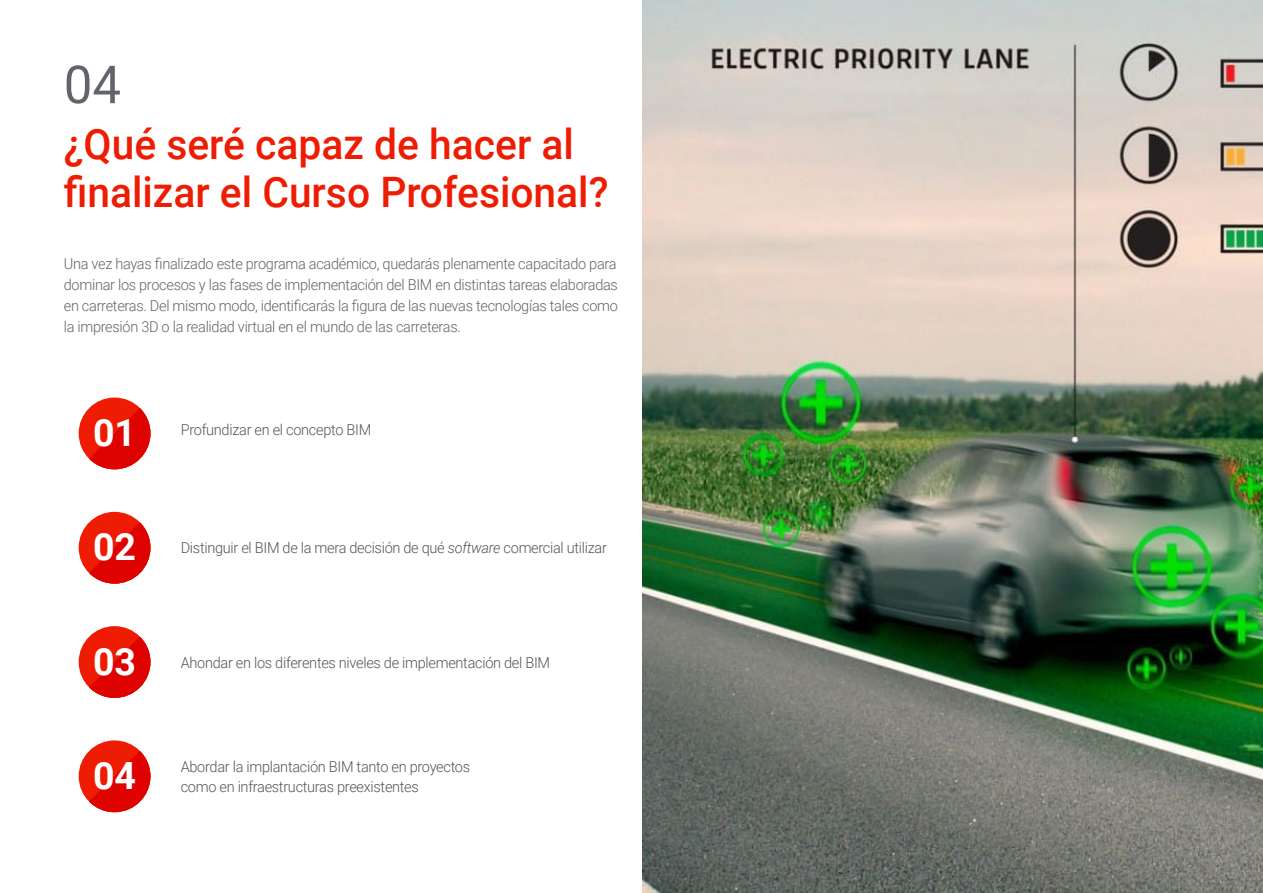
<style>
.page{position:relative;width:1263px;height:893px;background:#fff}
.page>*{position:absolute;margin:0;border:0;box-sizing:border-box;transform-origin:0 0}
.t1{font:52.5px "Roboto";color:#61646a}
.t2{font:500 42px/48px "Roboto";color:#ee1c02}
.t3{font:700 37.5px "Roboto";color:#fff}
.t4{font:300 15px/21px "Roboto";letter-spacing:-.02em;color:#61646a;text-align:justify}
.t5{font:300 15px/19.5px "Roboto";letter-spacing:-.02em;color:#52555b}
.s1{font-style:italic}
</style>
<div class="page">
<img style="left:642px;top:0;width:621px;height:893px">
<div style="left:79px;top:512px;width:71px;height:72px;background:#ee1c02;border-radius:50%"></div>
<svg style="left:89px;top:522px;width:61px;height:62px"></svg>
<div style="left:79px;top:740px;width:71px;height:72px;background:#ee1c02;border-radius:50%"></div>
<svg style="left:89px;top:751px;width:61px;height:61px"></svg>
<div style="left:79px;top:626px;width:71px;height:72px;background:#ee1c02;border-radius:50%"></div>
<svg style="left:89px;top:637px;width:61px;height:61px"></svg>
<div style="left:79px;top:398px;width:71px;height:71px;background:#ee1c02;border-radius:50%"></div>
<svg style="left:89px;top:408px;width:61px;height:61px"></svg>
<h1 class="t1" style="left:64px;top:48px;width:59px">04</h1>
<h2 class="t2" style="left:64px;top:119px;width:546px">¿Qué seré capaz de hacer al finalizar el Curso Profesional?</h2>
<p class="t4" style="left:64px;top:253px;width:556px">Una vez hayas finalizado este programa académico, quedarás plenamente capacitado para dominar los procesos y las fases de implementación del BIM en distintas tareas elaboradas en carreteras. Del mismo modo, identificarás la figura de las nuevas tecnologías tales como la impresión 3D o la realidad virtual en el mundo de las carreteras.</p>
<h3 class="t3" style="left:93px;top:407px;width:45px">01</h3>
<h3 class="t3" style="left:93px;top:521px;width:45px">02</h3>
<h3 class="t3" style="left:93px;top:635px;width:45px">03</h3>
<h3 class="t3" style="left:93px;top:749px;width:45px">04</h3>
<p class="t5" style="left:181px;top:419px;width:192px">Profundizar en el concepto BIM</p>
<p class="t5" style="left:181px;top:538px;width:428px">Distinguir el BIM de la mera decisión de qué <span class="s1">software</span> comercial utilizar</p>
<p class="t5" style="left:181px;top:652px;width:371px">Ahondar en los diferentes niveles de implementación del BIM</p>
<p class="t5" style="left:181px;top:756px;width:291px">Abordar la implantación BIM tanto en proyectos como en infraestructuras preexistentes</p>
</div>
